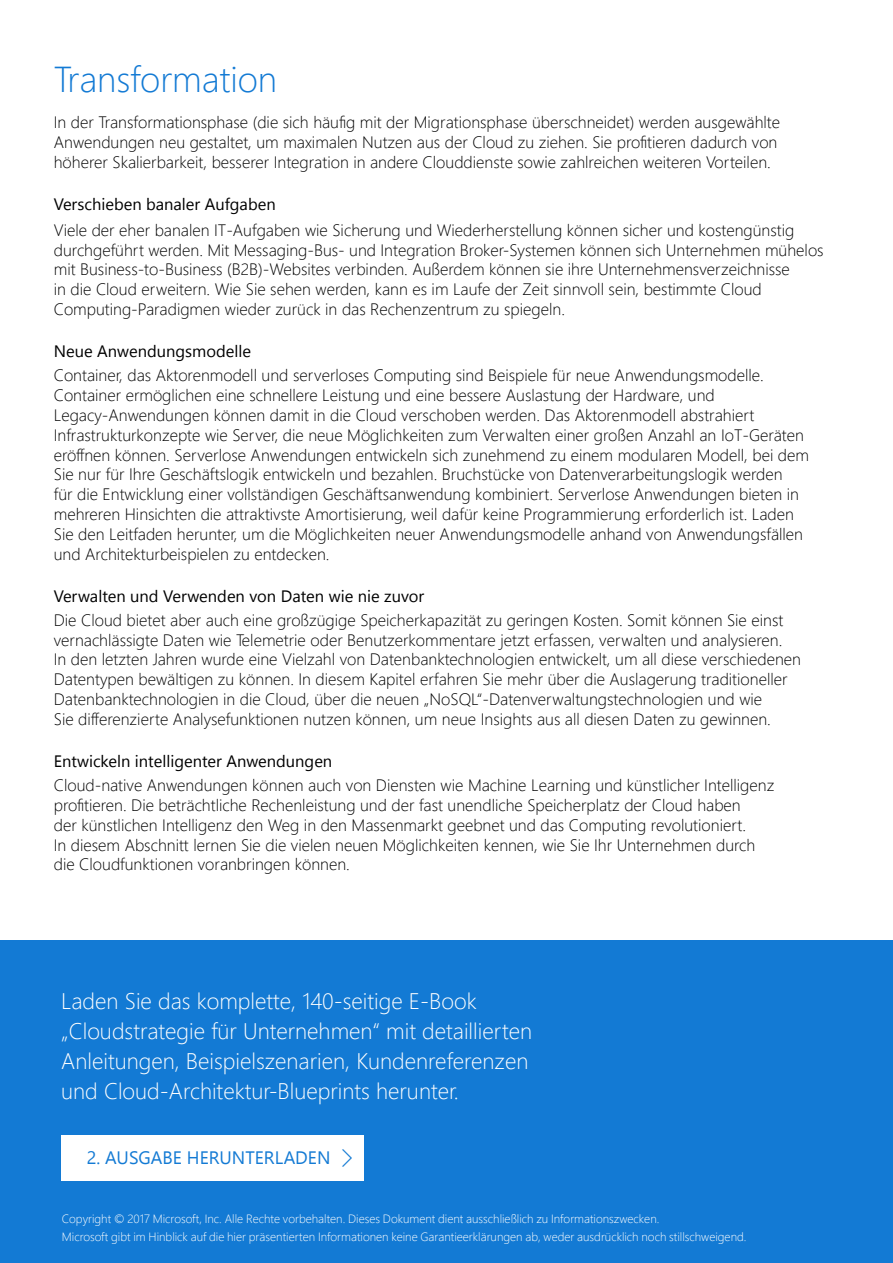
<style>
.page{position:relative;width:893px;height:1263px;background:#fff}
.page>*{position:absolute;margin:0;border:0;box-sizing:border-box;transform-origin:0 0}
.t1{font:300 36px "Segoe UI";color:#137ad4}
.t2{font:300 22.5px/30px "Segoe UI";color:#fff}
.t3{font:18px "Segoe UI";color:#137ad4}
.t4{font:300 16.5px/19.8px "Segoe UI";color:#000}
.t5{font:16.5px "Segoe UI";color:#000}
.Disclaimer{font:300 12px "Segoe Pro";color:#fff}
</style>
<div class="page">
<div style="left:0;top:940px;width:893px;height:323px;background:#137ad4"></div>
<div style="left:61px;top:1136px;width:302px;height:45px;background:#fff"></div>
<p class="t1" style="left:54px;top:50px;width:225px">Transformation</p>
<p class="t4" style="left:54px;top:112px;width:728px">In der Transformationsphase (die sich häufig mit der Migrationsphase überschneidet) werden ausgewählte<br>Anwendungen neu gestaltet, um maximalen Nutzen aus der Cloud zu ziehen. Sie profitieren dadurch von höherer Skalierbarkeit, besserer Integration in andere Clouddienste sowie zahlreichen weiteren Vorteilen.</p>
<p class="t5" style="left:54px;top:191px;width:223px">Verschieben banaler Aufgaben</p>
<p class="t4" style="left:54px;top:219px;width:771px">Viele der eher banalen IT-Aufgaben wie Sicherung und Wiederherstellung können sicher und kostengünstig durchgeführt werden. Mit Messaging-Bus- und Integration Broker-Systemen können sich Unternehmen mühelos mit Business-to-Business (B2B)-Websites verbinden. Außerdem können sie ihre Unternehmensverzeichnisse<br>in die Cloud erweitern. Wie Sie sehen werden, kann es im Laufe der Zeit sinnvoll sein, bestimmte Cloud Computing-Paradigmen wieder zurück in das Rechenzentrum zu spiegeln.</p>
<p class="t5" style="left:54px;top:338px;width:199px">Neue Anwendungsmodelle</p>
<p class="t4" style="left:54px;top:365px;width:757px">Container, das Aktorenmodell und serverloses Computing sind Beispiele für neue Anwendungsmodelle.<br>Container ermöglichen eine schnellere Leistung und eine bessere Auslastung der Hardware, und Legacy-Anwendungen können damit in die Cloud verschoben werden. Das Aktorenmodell abstrahiert Infrastrukturkonzepte wie Server, die neue Möglichkeiten zum Verwalten einer großen Anzahl an IoT-Geräten eröffnen können. Serverlose Anwendungen entwickeln sich zunehmend zu einem modularen Modell, bei dem Sie nur für Ihre Geschäftslogik entwickeln und bezahlen. Bruchstücke von Datenverarbeitungslogik werden<br>für die Entwicklung einer vollständigen Geschäftsanwendung kombiniert. Serverlose Anwendungen bieten in mehreren Hinsichten die attraktivste Amortisierung, weil dafür keine Programmierung erforderlich ist. Laden Sie den Leitfaden herunter, um die Möglichkeiten neuer Anwendungsmodelle anhand von Anwendungsfällen und Architekturbeispielen zu entdecken.</p>
<p class="t5" style="left:54px;top:583px;width:372px">Verwalten und Verwenden von Daten wie nie zuvor</p>
<p class="t4" style="left:54px;top:609px;width:749px">Die Cloud bietet aber auch eine großzügige Speicherkapazität zu geringen Kosten. Somit können Sie einst vernachlässigte Daten wie Telemetrie oder Benutzerkommentare jetzt erfassen, verwalten und analysieren.<br>In den letzten Jahren wurde eine Vielzahl von Datenbanktechnologien entwickelt, um all diese verschiedenen Datentypen bewältigen zu können. In diesem Kapitel erfahren Sie mehr über die Auslagerung traditioneller Datenbanktechnologien in die Cloud, über die neuen „NoSQL“-Datenverwaltungstechnologien und wie<br>Sie differenzierte Analysefunktionen nutzen können, um neue Insights aus all diesen Daten zu gewinnen.</p>
<p class="t5" style="left:54px;top:748px;width:280px">Entwickeln intelligenter Anwendungen</p>
<p class="t4" style="left:54px;top:775px;width:722px">Cloud-native Anwendungen können auch von Diensten wie Machine Learning und künstlicher Intelligenz profitieren. Die beträchtliche Rechenleistung und der fast unendliche Speicherplatz der Cloud haben<br>der künstlichen Intelligenz den Weg in den Massenmarkt geebnet und das Computing revolutioniert.<br>In diesem Abschnitt lernen Sie die vielen neuen Möglichkeiten kennen, wie Sie Ihr Unternehmen durch die Cloudfunktionen voranbringen können.</p>
<p class="t2" style="left:61px;top:985px;width:473px">Laden Sie das komplette, 140-seitige E-Book „Cloudstrategie für Unternehmen“ mit detaillierten Anleitungen, Beispielszenarien, Kundenreferenzen und Cloud-Architektur-Blueprints herunter.</p>
<p class="t3" style="left:87px;top:1143px;width:245px">2. AUSGABE HERUNTERLADEN</p>
<p class="Disclaimer" style="left:62px;top:1210px;width:599px">Copyright © 2017 Microsoft, Inc. Alle Rechte vorbehalten. Dieses Dokument dient ausschließlich zu Informationszwecken.</p>
<p class="Disclaimer" style="left:62px;top:1228px;width:686px">Microsoft gibt im Hinblick auf die hier präsentierten Informationen keine Garantieerklärungen ab, weder ausdrücklich noch stillschweigend.</p>
</div>
